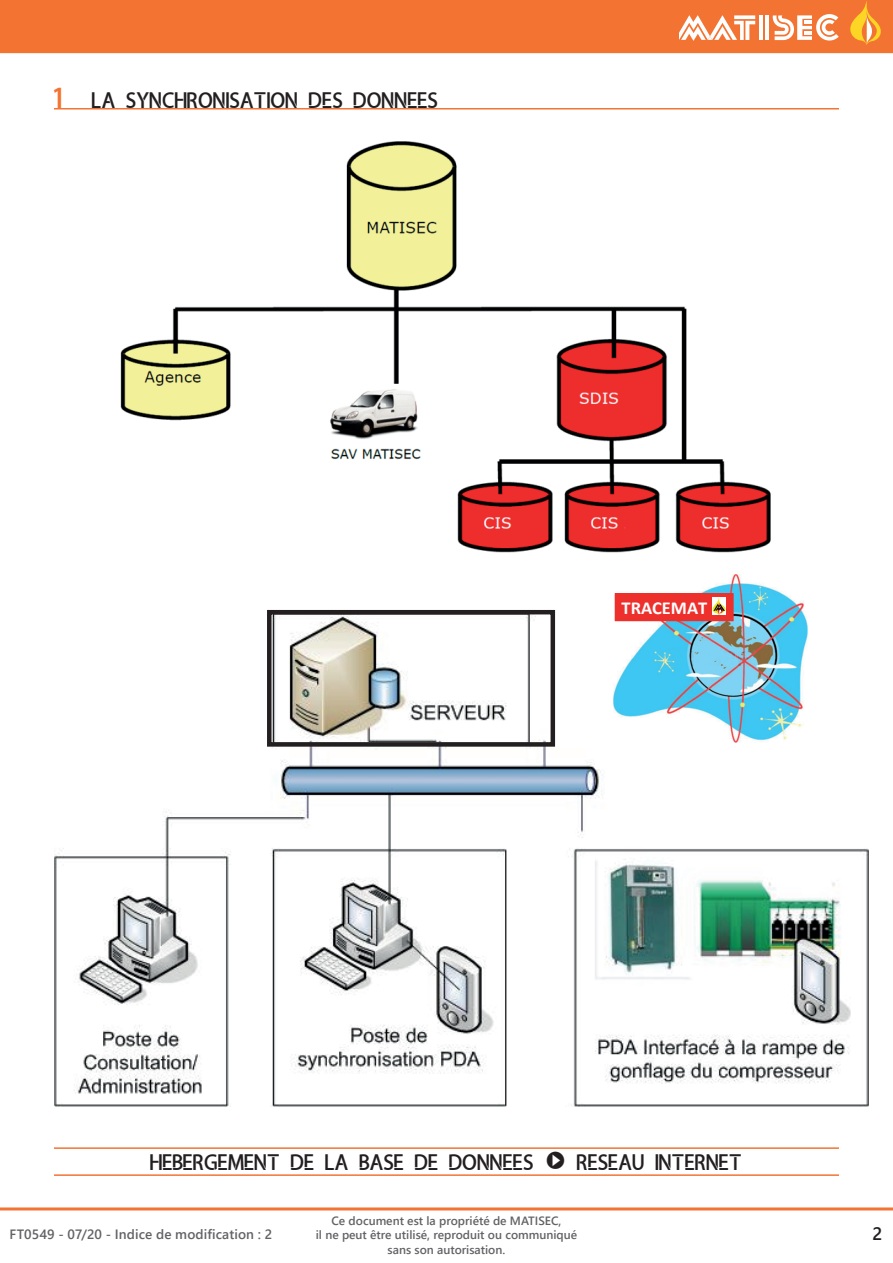
<style>
.page{position:relative;width:893px;height:1263px;background:#fff}
.page>*{position:absolute;margin:0;border:0;box-sizing:border-box;transform-origin:0 0}
.Titre_0{font:21px "amaliamutia";color:#231f20}
.t1{font:700 18.3px "Calibri";color:#fff}
.t2{font:600 18px "Segoe UI";color:#231f20}
.t3{font:600 13.5px "Segoe UI";letter-spacing:.005em;color:#636366}
.t4{font:600 12px/14.4px "Segoe UI";color:#636366;text-align:center}
.s1{font-size:27px;color:#f37432}
.s2{font-family:"Simple Direction Arrows";font-size:27px}
</style>
<div class="page">
<div style="left:0;top:0;width:893px;height:53px;background:#f37432"></div>
<hr style="left:759px;top:15px;width:4px;height:25px;background:#fff">
<hr style="left:765px;top:15px;width:4px;height:25px;background:#fff">
<svg style="left:679px;top:15px;width:76px;height:26px"></svg>
<svg style="left:773px;top:14px;width:66px;height:27px"></svg>
<svg style="left:850px;top:0;width:31px;height:45px"></svg>
<hr style="left:0;top:1207px;width:893px;height:3px;background:#f37432">
<hr style="left:54px;top:108px;width:785px;height:2px;background:#f37432">
<hr style="left:54px;top:1147px;width:785px;height:2px;background:#f37432">
<hr style="left:54px;top:1174px;width:785px;height:2px;background:#f37432">
<img style="left:120px;top:141px;width:651px;height:412px">
<img style="left:54px;top:612px;width:814px;height:494px">
<img style="left:614px;top:574px;width:194px;height:169px">
<div style="left:615px;top:594px;width:118px;height:27px;background:#ee302d"></div>
<div style="left:615px;top:593px;width:118px;height:28px;border:1px solid #ee302d"></div>
<img style="left:713px;top:598px;width:13px;height:16px">
<div style="left:267px;top:610px;width:288px;height:137px;border:4px solid #231f20"></div>
<p class="Titre_0" style="left:54px;top:88px;width:386px"><span class="s1">1.</span> LA SYNCHRONISATION DES DONNEES</p>
<p class="t1" style="left:622px;top:597px;width:87px">TRACEMAT</p>
<p class="Titre_0" style="left:150px;top:1150px;width:593px">HEBERGEMENT DE LA BASE DE DONNEES <span class="s2">6</span> RESEAU INTERNET</p>
<p class="t4" style="left:316px;top:1212px;width:263px">Ce document est la propriété de MATISEC,<br>il ne peut être utilisé, reproduit ou communiqué sans son autorisation.</p>
<p class="t3" style="left:10px;top:1221px;width:264px">FT0549 - 07/20 - Indice de modification : 2</p>
<h3 class="t2" style="left:872px;top:1216px;width:11px">2</h3>
</div>
